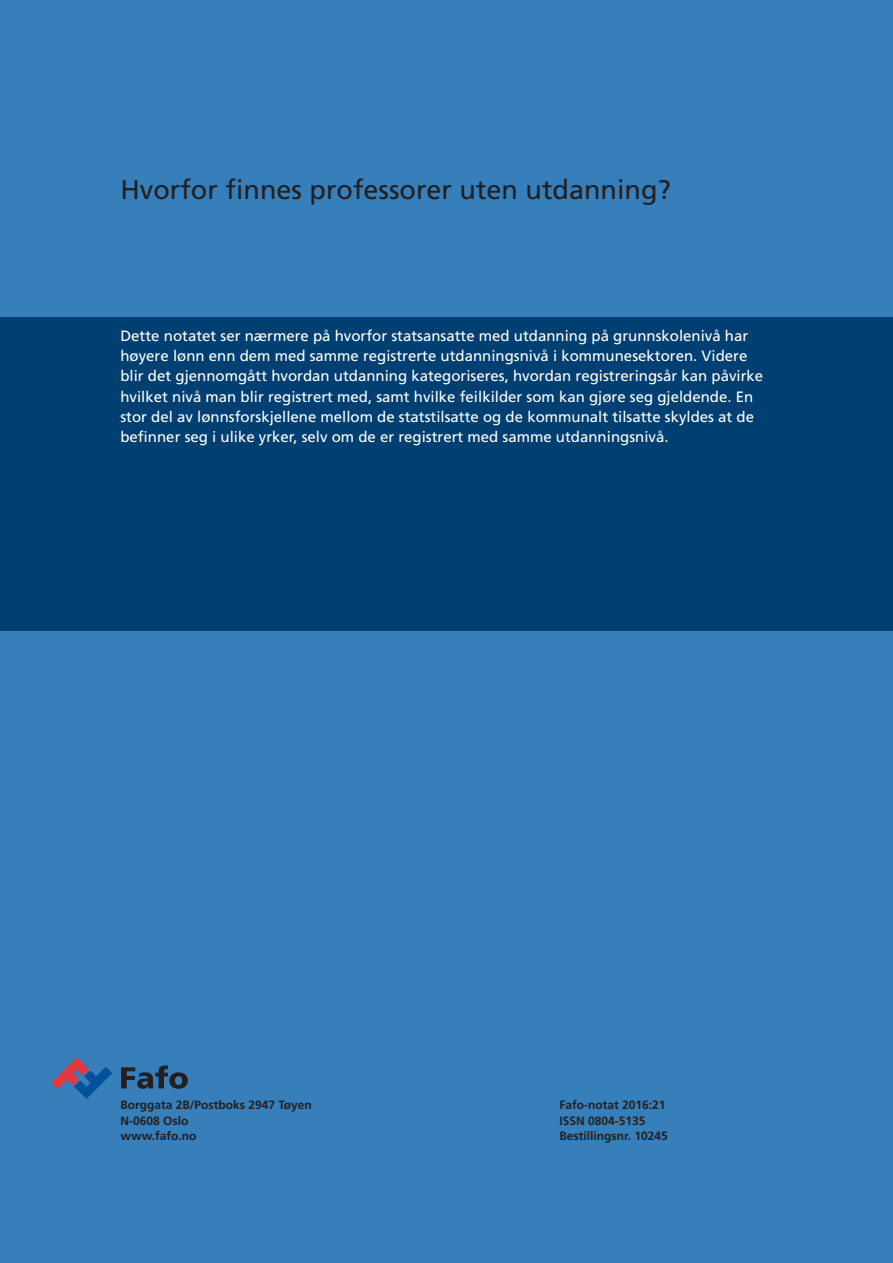
<style>
.page{position:relative;width:893px;height:1263px;background:#367fba}
.page>*{position:absolute;margin:0;border:0;box-sizing:border-box;transform-origin:0 0}
.Baksidetittel{font:27px "Frutiger LT Std";color:#231f20}
.Baksidetekst{font:15px/20.2px "Frutiger LT Std";color:#fff}
.Baksideinfo{font:700 12px/15.9px "Frutiger LT Std";color:#231f20}
.www_fafo_no{font:700 12px "Frutiger LT Std";color:#231f20}
</style>
<div class="page">
<div style="left:0;top:318px;width:893px;height:313px;background:#003f71"></div>
<svg style="left:51px;top:1057px;width:61px;height:42px"></svg>
<svg style="left:121px;top:1065px;width:67px;height:24px"></svg>
<p class="Baksidetittel" style="left:120px;top:174px;width:552px">Hvorfor finnes professorer uten utdanning?</p>
<p class="Baksidetekst" style="left:120px;top:325px;width:644px">Dette notatet ser nærmere på hvorfor statsansatte med utdanning på grunnskolenivå har høyere lønn enn dem med samme registrerte utdanningsnivå i kommunesektoren. Videre blir det gjennomgått hvordan utdanning kategoriseres, hvordan registreringsår kan påvirke hvilket nivå man blir registrert med, samt hvilke feilkilder som kan gjøre seg gjeldende. En stor del av lønnsforskjellene mellom de statstilsatte og de kommunalt tilsatte skyldes at de befinner seg i ulike yrker, selv om de er registrert med samme utdanningsnivå.</p>
<p class="Baksideinfo" style="left:121px;top:1096px;width:193px">Borggata 2B/Postboks 2947 Tøyen</p>
<p class="Baksideinfo" style="left:121px;top:1112px;width:70px">N-0608 Oslo</p>
<p class="www_fafo_no" style="left:121px;top:1129px;width:78px">www.fafo.no</p>
<p class="Baksideinfo" style="left:559px;top:1096px;width:108px">Fafo-notat 2016:21</p>
<p class="Baksideinfo" style="left:559px;top:1112px;width:110px">ISSN 0804-5135<br>Bestillingsnr. 10245</p>
</div>
